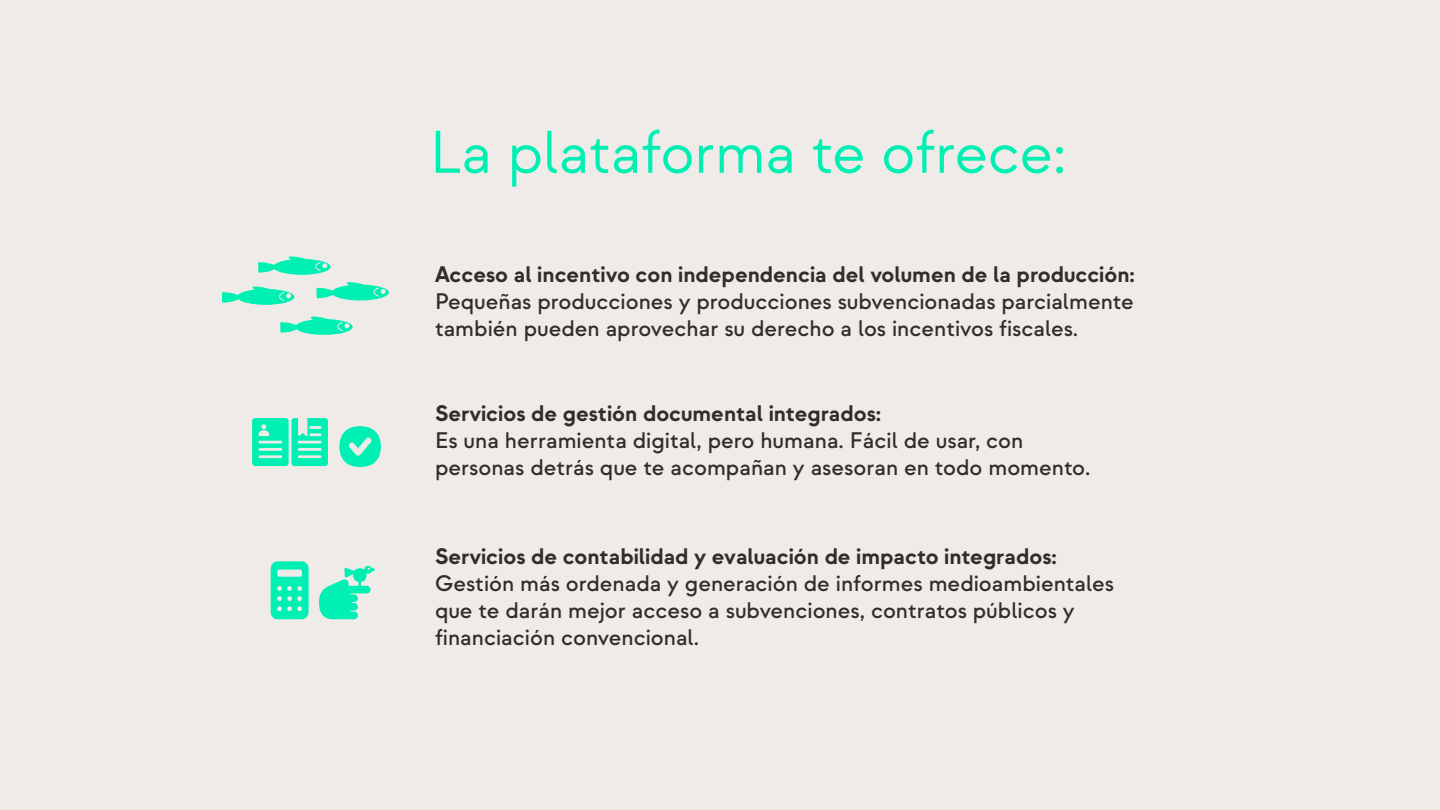
<style>
.page{position:relative;width:1440px;height:810px;background:#eeebe9}
.page>*{position:absolute;margin:0;border:0;box-sizing:border-box;transform-origin:0 0}
.t1{font:60px "Strawford";letter-spacing:-.01em;color:#00f0b4}
.t2{font:500 22.5px/27px "Strawford";color:#312d2a}
.t3{font:700 22.5px "Strawford";color:#312d2a}
</style>
<div class="page">
<svg style="left:252px;top:418px;width:129px;height:49px"></svg>
<svg style="left:271px;top:561px;width:104px;height:58px"></svg>
<svg style="left:222px;top:287px;width:72px;height:18px"></svg>
<svg style="left:316px;top:282px;width:73px;height:18px"></svg>
<svg style="left:258px;top:257px;width:73px;height:18px"></svg>
<svg style="left:280px;top:317px;width:73px;height:18px"></svg>
<h1 class="t1" style="left:429px;top:116px;width:639px">La plataforma te ofrece:</h1>
<p class="t3" style="left:435px;top:260px;width:701px">Acceso al incentivo con independencia del volumen de la producción:</p>
<p class="t2" style="left:435px;top:288px;width:700px">Pequeñas producciones y producciones subvencionadas parcialmente también pueden aprovechar su derecho a los incentivos fiscales.</p>
<p class="t3" style="left:435px;top:400px;width:448px">Servicios de gestión documental integrados:</p>
<p class="t2" style="left:435px;top:428px;width:657px">Es una herramienta digital, pero humana. Fácil de usar, con personas detrás que te acompañan y asesoran en todo momento.</p>
<p class="t3" style="left:435px;top:543px;width:623px">Servicios de contabilidad y evaluación de impacto integrados:</p>
<p class="t2" style="left:435px;top:570px;width:680px">Gestión más ordenada y generación de informes medioambientales que te darán mejor acceso a subvenciones, contratos públicos y financiación convencional.</p>
</div>
